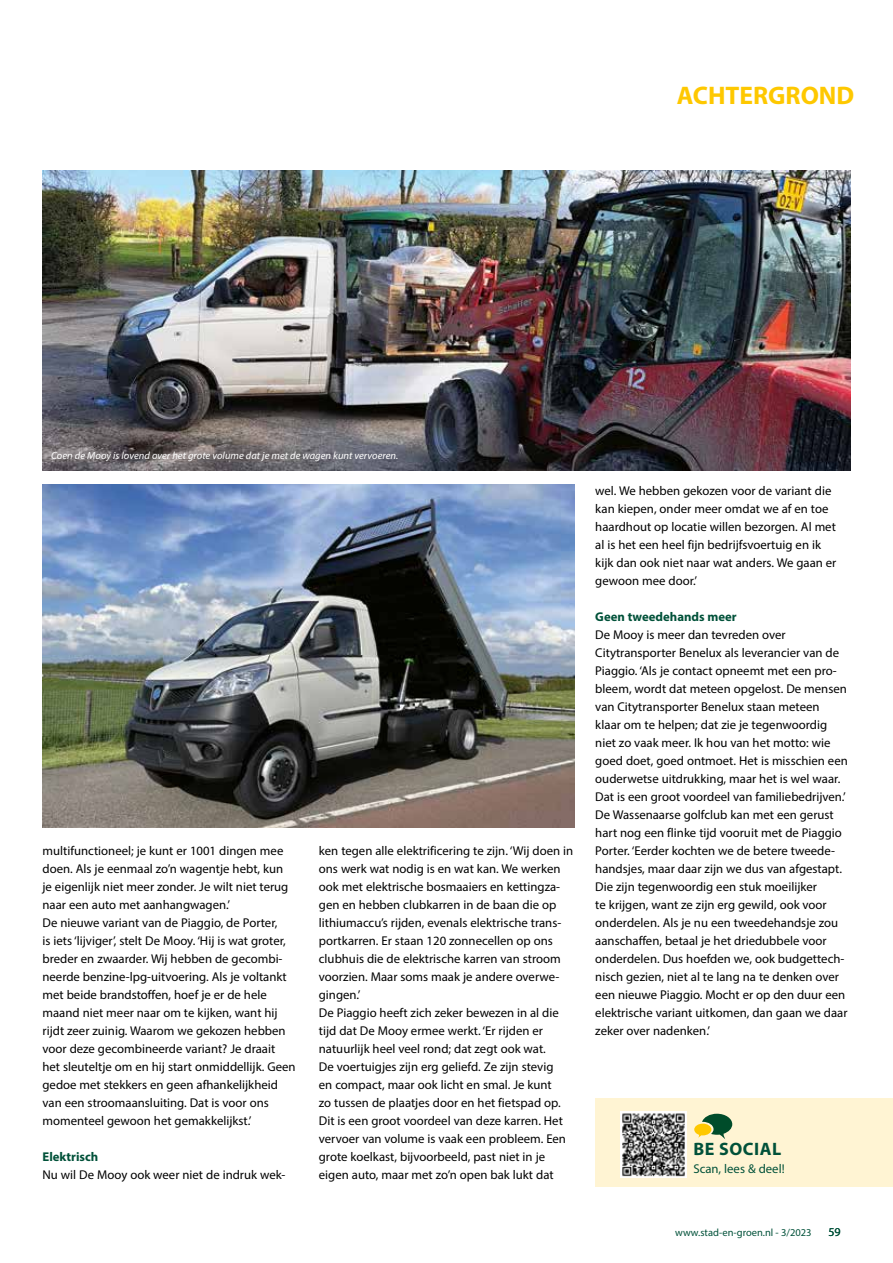
<style>
.page{position:relative;width:893px;height:1263px;background:#fff}
.page>*{position:absolute;margin:0;border:0;box-sizing:border-box;transform-origin:0 0}
.t1{font:700 25.5px "Myriad Pro";color:#fec800}
.t2{font:700 18px "Myriad Pro";letter-spacing:.03em;color:#005139}
.t3{font:12.75px/18px "Myriad Pro";color:#000}
.t4{font:700 12.75px "Myriad Pro";color:#005139}
.t5{font:12.75px "Myriad Pro";color:#005139}
.t6{font:12px "Myriad Pro";color:#005139}
.t7{font:italic 10.5px "Myriad Pro";color:#fff}
.t8{font:10.5px "Myriad Pro";color:#005139}
</style>
<div class="page">
<img style="left:43px;top:484px;width:531px;height:343px">
<div style="left:595px;top:1098px;width:298px;height:89px;background:#fff4d3"></div>
<img style="left:621px;top:1111px;width:65px;height:66px">
<svg style="left:694px;top:1114px;width:38px;height:25px"></svg>
<img style="left:43px;top:170px;width:807px;height:301px">
<h1 class="t1" style="left:677px;top:79px;width:179px">ACHTERGROND</h1>
<p class="t7" style="left:51px;top:449px;width:349px">Coen de Mooy is lovend over het grote volume dat je met de wagen kunt vervoeren.</p>
<p class="t3" style="left:43px;top:842px;width:255px">multifunctioneel; je kunt er 1001 dingen mee doen. Als je eenmaal zo’n wagentje hebt, kun je eigenlijk niet meer zonder. Je wilt niet terug naar een auto met aanhangwagen.’<br>De nieuwe variant van de Piaggio, de Porter,<br>is iets ‘lijviger’, stelt De Mooy. ‘Hij is wat groter, breder en zwaarder. Wij hebben de gecombi&shy;neerde benzine-lpg-uitvoering. Als je voltankt met beide brandstoffen, hoef je er de hele maand niet meer naar om te kijken, want hij rijdt zeer zuinig. Waarom we gekozen hebben voor deze gecombineerde variant? Je draait het sleuteltje om en hij start onmiddellijk. Geen gedoe met stekkers en geen afhankelijkheid van een stroomaansluiting. Dat is voor ons momenteel gewoon het gemakkelijkst.’</p>
<p class="t4" style="left:43px;top:1148px;width:57px">Elektrisch</p>
<p class="t3" style="left:43px;top:1166px;width:244px">Nu wil De Mooy ook weer niet de indruk wek-</p>
<p class="t3" style="left:319px;top:842px;width:256px">ken tegen alle elektrificering te zijn. ‘Wij doen in ons werk wat nodig is en wat kan. We werken ook met elektrische bosmaaiers en kettingza&shy;gen en hebben clubkarren in de baan die op lithiumaccu’s rijden, evenals elektrische trans&shy;portkarren. Er staan 120 zonnecellen op ons clubhuis die de elektrische karren van stroom voorzien. Maar soms maak je andere overwe&shy;gingen.’<br>De Piaggio heeft zich zeker bewezen in al die tijd dat De Mooy ermee werkt. ‘Er rijden er natuurlijk heel veel rond; dat zegt ook wat.<br>De voertuigjes zijn erg geliefd. Ze zijn stevig<br>en compact, maar ook licht en smal. Je kunt<br>zo tussen de plaatjes door en het fietspad op.<br>Dit is een groot voordeel van deze karren. Het vervoer van volume is vaak een probleem. Een grote koelkast, bijvoorbeeld, past niet in je eigen auto, maar met zo’n open bak lukt dat</p>
<p class="t3" style="left:595px;top:482px;width:243px">wel. We hebben gekozen voor de variant die kan kiepen, onder meer omdat we af en toe haardhout op locatie willen bezorgen. Al met al is het een heel fijn bedrijfsvoertuig en ik kijk dan ook niet naar wat anders. We gaan er gewoon mee door.’</p>
<p class="t4" style="left:595px;top:609px;width:143px">Geen tweedehands meer</p>
<p class="t3" style="left:595px;top:626px;width:254px">De Mooy is meer dan tevreden over Citytransporter Benelux als leverancier van de Piaggio. ‘Als je contact opneemt met een pro&shy;bleem, wordt dat meteen opgelost. De mensen van Citytransporter Benelux staan meteen klaar om te helpen; dat zie je tegenwoordig niet zo vaak meer. Ik hou van het motto: wie goed doet, goed ontmoet. Het is misschien een ouderwetse uitdrukking, maar het is wel waar.<br>Dat is een groot voordeel van familiebedrijven.’ De Wassenaarse golfclub kan met een gerust hart nog een flinke tijd vooruit met de Piaggio Porter. ‘Eerder kochten we de betere tweede&shy;handsjes, maar daar zijn we dus van afgestapt.<br>Die zijn tegenwoordig een stuk moeilijker<br>te krijgen, want ze zijn erg gewild, ook voor onderdelen. Als je nu een tweedehandsje zou aanschaffen, betaal je het driedubbele voor onderdelen. Dus hoefden we, ook budgettech&shy;nisch gezien, niet al te lang na te denken over een nieuwe Piaggio. Mocht er op den duur een elektrische variant uitkomen, dan gaan we daar zeker over nadenken.’</p>
<h2 class="t2" style="left:693px;top:1137px;width:89px">BE SOCIAL</h2>
<p class="t5" style="left:693px;top:1161px;width:93px">Scan, lees &amp; deel!</p>
<p class="t8" style="left:675px;top:1226px;width:138px">www.stad-en-groen.nl - 3/2023</p>
<p class="t6" style="left:828px;top:1224px;width:14px">59</p>
</div>
